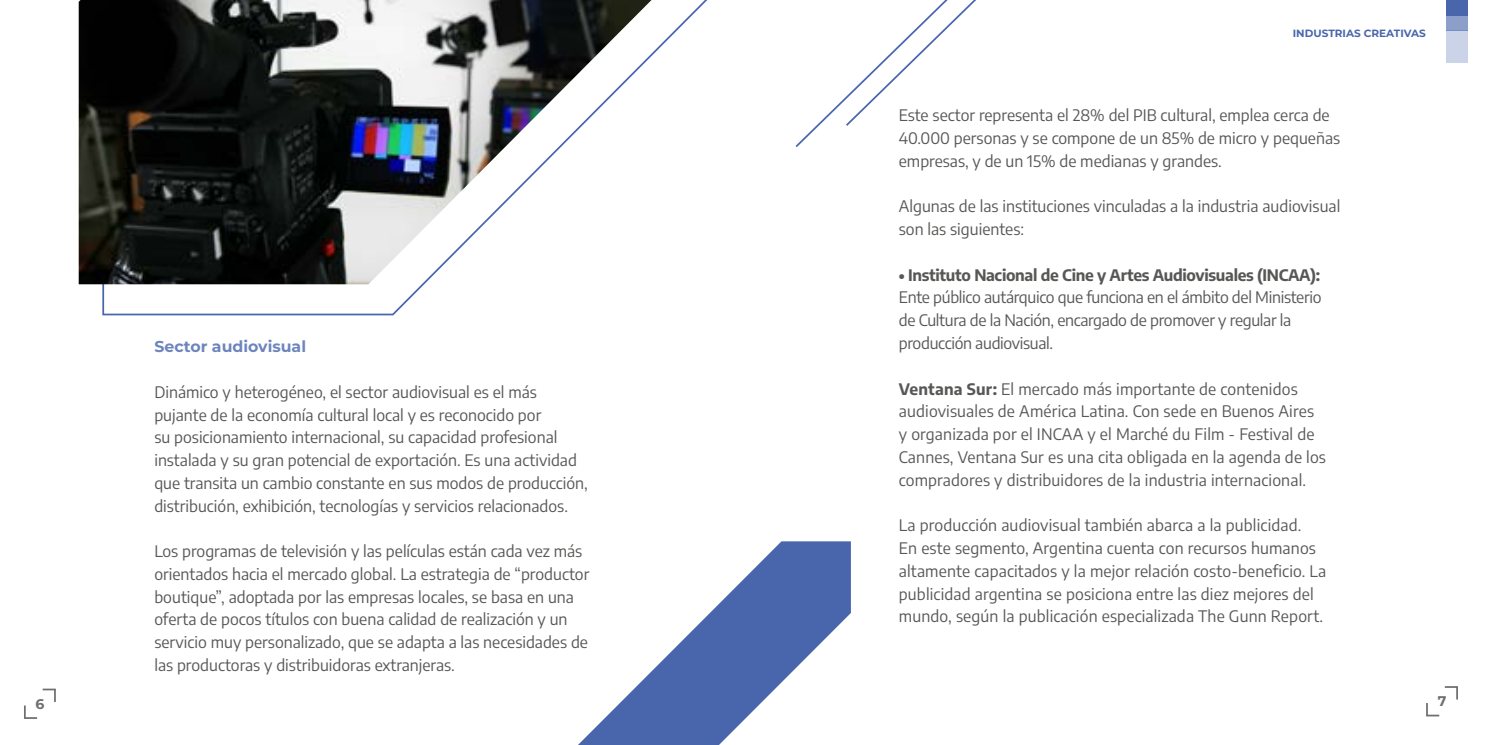
<style>
.page{position:relative;width:1489px;height:745px;background:#fff}
.page>*{position:absolute;margin:0;border:0;box-sizing:border-box;transform-origin:0 0}
.t1{font:15.75px/22.8px "Encode Sans";color:#575756}
.t2{font:15.75px/22.8px "Encode Sans";letter-spacing:-.02em;color:#575756}
.t3{font:700 15.75px "Encode Sans";letter-spacing:-.02em;color:#575756}
.t4{font:700 15.75px "Montserrat";color:#6d85bd}
.t5{font:700 14px "Montserrat";color:#706f6f}
.t6{font:700 10.5px "Montserrat";color:#4966ad}
.s1{font-weight:700}
</style>
<div class="page">
<div style="left:1446px;top:0;width:21px;height:15px;background:#4966ad"></div>
<div style="left:1446px;top:15px;width:21px;height:16px;background:#8c9fcb"></div>
<div style="left:1446px;top:31px;width:21px;height:32px;background:#cad3e7"></div>
<svg style="left:1426px;top:703px;width:12px;height:13px"></svg>
<svg style="left:24px;top:705px;width:13px;height:13px"></svg>
<svg style="left:1444px;top:686px;width:13px;height:13px"></svg>
<svg style="left:43px;top:688px;width:13px;height:13px"></svg>
<svg style="left:579px;top:541px;width:271px;height:203px"></svg>
<svg style="left:919px;top:0;width:57px;height:56px"></svg>
<svg style="left:101px;top:0;width:818px;height:316px"></svg>
<img style="left:79px;top:0;width:572px;height:284px">
<p class="t4" style="left:154px;top:335px;width:153px">Sector audiovisual</p>
<p class="t1" style="left:154px;top:379px;width:435px">Dinámico y heterogéneo, el sector audiovisual es el más pujante de la economía cultural local y es reconocido por<br>su posicionamiento internacional, su capacidad profesional instalada y su gran potencial de exportación. Es una actividad que transita un cambio constante en sus modos de producción, distribución, exhibición, tecnologías y servicios relacionados.</p>
<p class="t1" style="left:154px;top:539px;width:436px">Los programas de televisión y las películas están cada vez más orientados hacia el mercado global. La estrategia de “productor boutique”, adoptada por las empresas locales, se basa en una oferta de pocos títulos con buena calidad de realización y un servicio muy personalizado, que se adapta a las necesidades de las productoras y distribuidoras extranjeras.</p>
<p class="t6" style="left:1292px;top:26px;width:135px">INDUSTRIAS CREATIVAS</p>
<p class="t1" style="left:898px;top:103px;width:443px">Este sector representa el 28% del PIB cultural, emplea cerca de<br>40.000 personas y se compone de un 85% de micro y pequeñas empresas, y de un 15% de medianas y grandes.</p>
<p class="t1" style="left:898px;top:194px;width:443px">Algunas de las instituciones vinculadas a la industria audiovisual son las siguientes:</p>
<p class="t3" style="left:898px;top:263px;width:423px">• Instituto Nacional de Cine y Artes Audiovisuales (INCAA):</p>
<p class="t2" style="left:898px;top:285px;width:424px">Ente público autárquico que funciona en el ámbito del Ministerio de Cultura de la Nación, encargado de promover y regular la producción audiovisual.</p>
<p class="t1" style="left:898px;top:376px;width:428px"><span class="s1">Ventana Sur:</span> El mercado más importante de contenidos audiovisuales de América Latina. Con sede en Buenos Aires y organizada por el INCAA y el Marché du Film - Festival de Cannes, Ventana Sur es una cita obligada en la agenda de los compradores y distribuidores de la industria internacional.</p>
<p class="t1" style="left:898px;top:513px;width:429px">La producción audiovisual también abarca a la publicidad.<br>En este segmento, Argentina cuenta con recursos humanos altamente capacitados y la mejor relación costo-beneficio. La publicidad argentina se posiciona entre las diez mejores del mundo, según la publicación especializada The Gunn Report.</p>
<p class="t5" style="left:35px;top:693px;width:10px">6</p>
<p class="t5" style="left:1437px;top:690px;width:10px">7</p>
</div>
